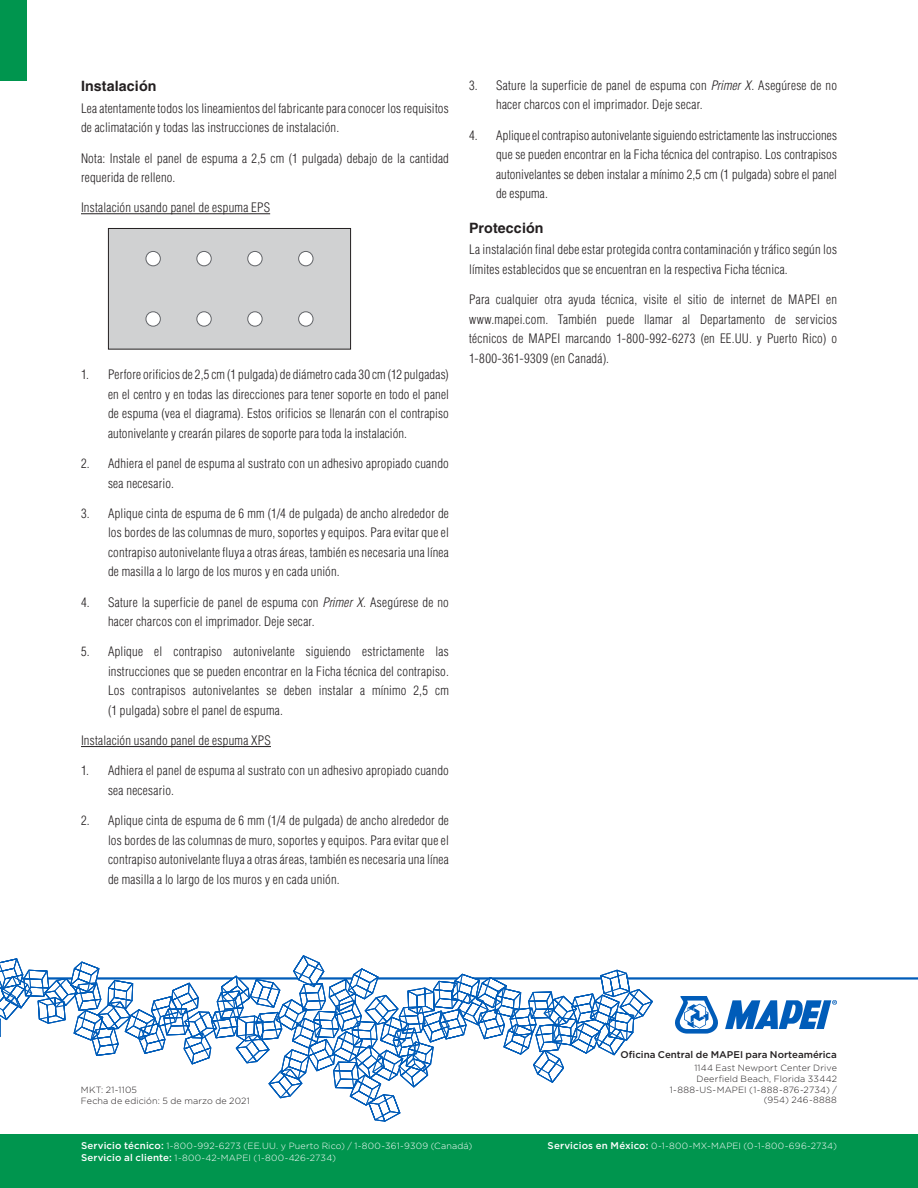
<style>
.page{position:relative;width:918px;height:1188px;background:#fff}
.page>*{position:absolute;margin:0;border:0;box-sizing:border-box;transform-origin:0 0}
.t1{font:700 14.25px "Helvetica LT Std";letter-spacing:.005em;color:#231f20}
.t2{font:300 condensed 12.75px/19.5px "Helvetica LT Std";letter-spacing:.02em;color:#231f20}
.t3{font:500 9.75px "Gotham HTF";color:#231f20}
.t4{font:300 9px/11.7px "Gotham HTF";letter-spacing:.02em;color:#fff}
.t5{font:300 9px/10.8px "Gotham HTF";letter-spacing:.02em;color:#231f20;text-align:right}
.s1{font-style:italic}
.s2{font-weight:500;font-size:9.75px}
</style>
<div class="page">
<hr style="left:81px;top:213px;width:189px;height:1px;background:#231f20">
<hr style="left:81px;top:746px;width:190px;height:1px;background:#231f20">
<svg style="left:675px;top:996px;width:43px;height:38px"></svg>
<svg style="left:725px;top:1000px;width:112px;height:29px"></svg>
<hr style="left:0;top:977px;width:918px;height:3px;background:#005cb9">
<div style="left:0;top:1134px;width:918px;height:54px;background:#00954e"></div>
<div style="left:0;top:0;width:27px;height:81px;background:#00954e"></div>
<svg style="left:0;top:956px;width:652px;height:165px"></svg>
<div style="left:108px;top:228px;width:243px;height:122px;background:#d0d1d2"></div>
<div style="left:146px;top:251px;width:14px;height:15px;background:#fff;border-radius:50%"></div>
<div style="left:146px;top:251px;width:15px;height:15px;border:1px solid #636569;border-radius:50%"></div>
<div style="left:197px;top:251px;width:14px;height:15px;background:#fff;border-radius:50%"></div>
<div style="left:196px;top:251px;width:16px;height:15px;border:1px solid #636569;border-radius:50%"></div>
<div style="left:248px;top:251px;width:14px;height:15px;background:#fff;border-radius:50%"></div>
<div style="left:247px;top:251px;width:16px;height:15px;border:1px solid #636569;border-radius:50%"></div>
<div style="left:299px;top:251px;width:14px;height:15px;background:#fff;border-radius:50%"></div>
<div style="left:298px;top:251px;width:15px;height:15px;border:1px solid #636569;border-radius:50%"></div>
<div style="left:146px;top:312px;width:14px;height:14px;background:#fff;border-radius:50%"></div>
<div style="left:146px;top:311px;width:15px;height:16px;border:1px solid #636569;border-radius:50%"></div>
<div style="left:197px;top:312px;width:14px;height:14px;background:#fff;border-radius:50%"></div>
<div style="left:196px;top:311px;width:16px;height:16px;border:1px solid #636569;border-radius:50%"></div>
<div style="left:248px;top:312px;width:14px;height:14px;background:#fff;border-radius:50%"></div>
<div style="left:247px;top:311px;width:16px;height:16px;border:1px solid #636569;border-radius:50%"></div>
<div style="left:299px;top:312px;width:14px;height:14px;background:#fff;border-radius:50%"></div>
<div style="left:298px;top:311px;width:15px;height:16px;border:1px solid #636569;border-radius:50%"></div>
<p class="t1" style="left:81px;top:78px;width:77px">Instalación</p>
<p class="t2" style="left:81px;top:98px;width:369px">Lea atentamente todos los lineamientos del fabricante para conocer los requisitos de aclimatación y todas las instrucciones de instalación.</p>
<p class="t2" style="left:81px;top:148px;width:369px">Nota: Instale el panel de espuma a 2,5 cm (1 pulgada) debajo de la cantidad requerida de relleno.</p>
<p class="t2" style="left:81px;top:198px;width:191px">Instalación usando panel de espuma EPS</p>
<p class="t2" style="left:108px;top:365px;width:342px;text-align:justify;text-indent:-27px">1. Perfore orificios de 2,5 cm (1 pulgada) de diámetro cada 30 cm (12 pulgadas) en el centro y en todas las direcciones para tener soporte en todo el panel de espuma (vea el diagrama). Estos orificios se llenarán con el contrapiso autonivelante y crearán pilares de soporte para toda la instalación.</p>
<p class="t2" style="left:108px;top:454px;width:342px;text-indent:-27px">2. Adhiera el panel de espuma al sustrato con un adhesivo apropiado cuando sea necesario.</p>
<p class="t2" style="left:108px;top:503px;width:342px;text-align:justify;text-indent:-27px">3. Aplique cinta de espuma de 6 mm (1/4 de pulgada) de ancho alrededor de los bordes de las columnas de muro, soportes y equipos. Para evitar que el contrapiso autonivelante fluya a otras áreas, también es necesaria una línea de masilla a lo largo de los muros y en cada unión.</p>
<p class="t2" style="left:108px;top:592px;width:342px;text-indent:-27px">4. Sature la superficie de panel de espuma con <span class="s1">Primer X</span>. Asegúrese de no hacer charcos con el imprimador. Deje secar.</p>
<p class="t2" style="left:108px;top:642px;width:342px;text-align:justify;text-indent:-27px">5. Aplique el contrapiso autonivelante siguiendo estrictamente las instrucciones que se pueden encontrar en la Ficha técnica del contrapiso.<br>Los contrapisos autonivelantes se deben instalar a mínimo 2,5 cm (1 pulgada) sobre el panel de espuma.</p>
<p class="t2" style="left:81px;top:731px;width:191px">Instalación usando panel de espuma XPS</p>
<p class="t2" style="left:108px;top:761px;width:342px;text-indent:-27px">1. Adhiera el panel de espuma al sustrato con un adhesivo apropiado cuando sea necesario.</p>
<p class="t2" style="left:108px;top:811px;width:342px;text-align:justify;text-indent:-27px">2. Aplique cinta de espuma de 6 mm (1/4 de pulgada) de ancho alrededor de los bordes de las columnas de muro, soportes y equipos. Para evitar que el contrapiso autonivelante fluya a otras áreas, también es necesaria una línea de masilla a lo largo de los muros y en cada unión.</p>
<p class="t2" style="left:496px;top:76px;width:342px;text-indent:-27px">3. Sature la superficie de panel de espuma con <span class="s1">Primer X</span>. Asegúrese de no hacer charcos con el imprimador. Deje secar.</p>
<p class="t2" style="left:496px;top:125px;width:342px;text-align:justify;text-indent:-27px">4. Aplique el contrapiso autonivelante siguiendo estrictamente las instrucciones que se pueden encontrar en la Ficha técnica del contrapiso. Los contrapisos autonivelantes se deben instalar a mínimo 2,5 cm (1 pulgada) sobre el panel de espuma.</p>
<p class="t1" style="left:469px;top:219px;width:76px">Protección</p>
<p class="t2" style="left:469px;top:240px;width:369px">La instalación final debe estar protegida contra contaminación y tráfico según los límites establecidos que se encuentran en la respectiva Ficha técnica.</p>
<p class="t2" style="left:469px;top:290px;width:369px;text-align:justify">Para cualquier otra ayuda técnica, visite el sitio de internet de MAPEI en www.mapei.com. También puede llamar al Departamento de servicios técnicos de MAPEI marcando 1-800-992-6273 (en EE.UU. y Puerto Rico) o 1-800-361-9309 (en Canadá).</p>
<p class="t3" style="left:621px;top:1049px;width:218px">Oficina Central de MAPEI para Norteamérica</p>
<p class="t5" style="left:670px;top:1062px;width:169px">1144 East Newport Center Drive<br>Deerfield Beach, Florida 33442<br>1-888-US-MAPEI (1-888-876-2734) / (954) 246-8888</p>
<p class="t5" style="left:81px;top:1085px;width:170px;text-align:left">MKT: 21-1105<br>Fecha de edición: 5 de marzo de 2021</p>
<p class="t4" style="left:81px;top:1140px;width:393px"><span class="s2">Servicio técnico:</span> 1-800-992-6273 (EE.UU. y Puerto Rico) / 1-800-361-9309 (Canadá)<br><span class="s2">Servicio al cliente:</span> 1-800-42-MAPEI (1-800-426-2734)</p>
<p class="t4" style="left:548px;top:1140px;width:291px"><span class="s2">Servicios en México:</span> 0-1-800-MX-MAPEI (0-1-800-696-2734)</p>
</div>
